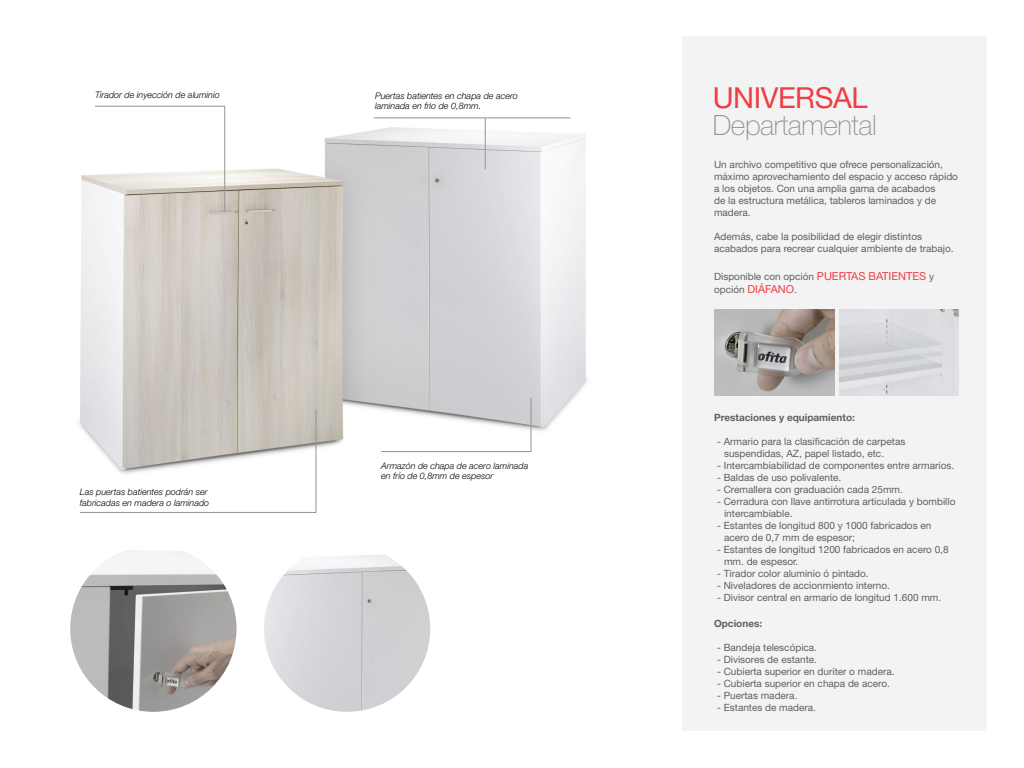
<style>
.page{position:relative;width:1024px;height:768px;background:#fff}
.page>*{position:absolute;margin:0;border:0;box-sizing:border-box;transform-origin:0 0}
.t1{font:29px "Helvetica Neue";letter-spacing:-.015em;color:#ef3d45}
.t2{font:100 28px "Helvetica Neue";letter-spacing:-.015em;color:#929292}
.t3{font:10px/12px "Helvetica Neue";color:#5f5f5f}
.t4{font:700 10px "Helvetica Neue";color:#5f5f5f}
.t5{font:italic 300 9px/10.8px "Helvetica Neue";color:#000}
.s1{font-size:11px;color:#ef3d45}
</style>
<div class="page">
<img style="left:79px;top:108px;width:508px;height:389px">
<div style="left:682px;top:36px;width:306px;height:696px;background:#f3f3f3"></div>
<img style="left:70px;top:546px;width:167px;height:166px;border-radius:83px">
<img style="left:264px;top:546px;width:166px;height:166px;border-radius:83px">
<img style="left:839px;top:309px;width:119px;height:87px">
<hr style="left:95px;top:106px;width:130px;height:1px;background:#929292">
<hr style="left:485px;top:118px;width:1px;height:51px;background:#929292">
<hr style="left:224px;top:106px;width:1px;height:106px;background:#929292">
<hr style="left:531px;top:398px;width:1px;height:54px;background:#929292">
<hr style="left:316px;top:409px;width:1px;height:103px;background:#929292">
<hr style="left:381px;top:451px;width:150px;height:1px;background:#929292">
<hr style="left:80px;top:512px;width:236px;height:1px;background:#929292">
<hr style="left:374px;top:118px;width:197px;height:1px;background:#929292">
<img style="left:714px;top:309px;width:121px;height:87px">
<p class="t5" style="left:95px;top:89px;width:126px">Tirador de inyección de aluminio</p>
<p class="t5" style="left:375px;top:90px;width:144px">Puertas batientes en chapa de acero laminada en frio de 0,8mm.</p>
<p class="t5" style="left:80px;top:486px;width:131px">Las puertas batientes podrán ser fabricadas en madera o laminado</p>
<p class="t5" style="left:381px;top:460px;width:149px">Armazón de chapa de acero laminada en frío de 0,8mm de espesor</p>
<h1 class="t1" style="left:713px;top:80px;width:156px">UNIVERSAL</h1>
<h2 class="t2" style="left:713px;top:109px;width:166px">Departamental</h2>
<p class="t3" style="left:714px;top:158px;width:245px">Un archivo competitivo que ofrece personalización, máximo aprovechamiento del espacio y acceso rápido a los objetos. Con una amplia gama de acabados<br>de la estructura metálica, tableros laminados y de madera.</p>
<p class="t3" style="left:714px;top:230px;width:241px">Además, cabe la posibilidad de elegir distintos acabados para recrear cualquier ambiente de trabajo.</p>
<p class="t3" style="left:714px;top:270px;width:221px;line-height:13.2px">Disponible con opción <span class="s1">PUERTAS BATIENTES</span> y opción <span class="s1">DIÁFANO</span>.</p>
<p class="t4" style="left:714px;top:411px;width:142px">Prestaciones y equipamiento:</p>
<p class="t3" style="left:724px;top:435px;width:183px;text-indent:-7px">- Armario para la clasificación de carpetas suspendidas, AZ, papel listado, etc.</p>
<p class="t3" style="left:717px;top:459px;width:239px">- Intercambiabilidad de componentes entre armarios.</p>
<p class="t3" style="left:717px;top:471px;width:126px">- Baldas de uso polivalente.</p>
<p class="t3" style="left:717px;top:483px;width:187px">- Cremallera con graduación cada 25mm.</p>
<p class="t3" style="left:724px;top:495px;width:233px;text-indent:-7px">- Cerradura con llave antirrotura articulada y bombillo intercambiable.</p>
<p class="t3" style="left:724px;top:519px;width:209px;text-indent:-7px">- Estantes de longitud 800 y 1000 fabricados en acero de 0,7 mm de espesor;</p>
<p class="t3" style="left:724px;top:543px;width:226px;text-indent:-7px">- Estantes de longitud 1200 fabricados en acero 0,8 mm. de espesor.</p>
<p class="t3" style="left:717px;top:567px;width:153px">- Tirador color aluminio ó pintado.</p>
<p class="t3" style="left:717px;top:579px;width:174px">- Niveladores de accionmiento interno.</p>
<p class="t3" style="left:717px;top:591px;width:226px">- Divisor central en armario de longitud 1.600 mm.</p>
<p class="t4" style="left:714px;top:618px;width:50px">Opciones:</p>
<p class="t3" style="left:717px;top:642px;width:102px">- Bandeja telescópica.</p>
<p class="t3" style="left:717px;top:654px;width:102px">- Divisores de estante.</p>
<p class="t3" style="left:717px;top:666px;width:179px">- Cubierta superior en duriter o madera.</p>
<p class="t3" style="left:717px;top:678px;width:174px">- Cubierta superior en chapa de acero.</p>
<p class="t3" style="left:717px;top:690px;width:82px">- Puertas madera.</p>
<p class="t3" style="left:717px;top:702px;width:100px">- Estantes de madera.</p>
</div>
